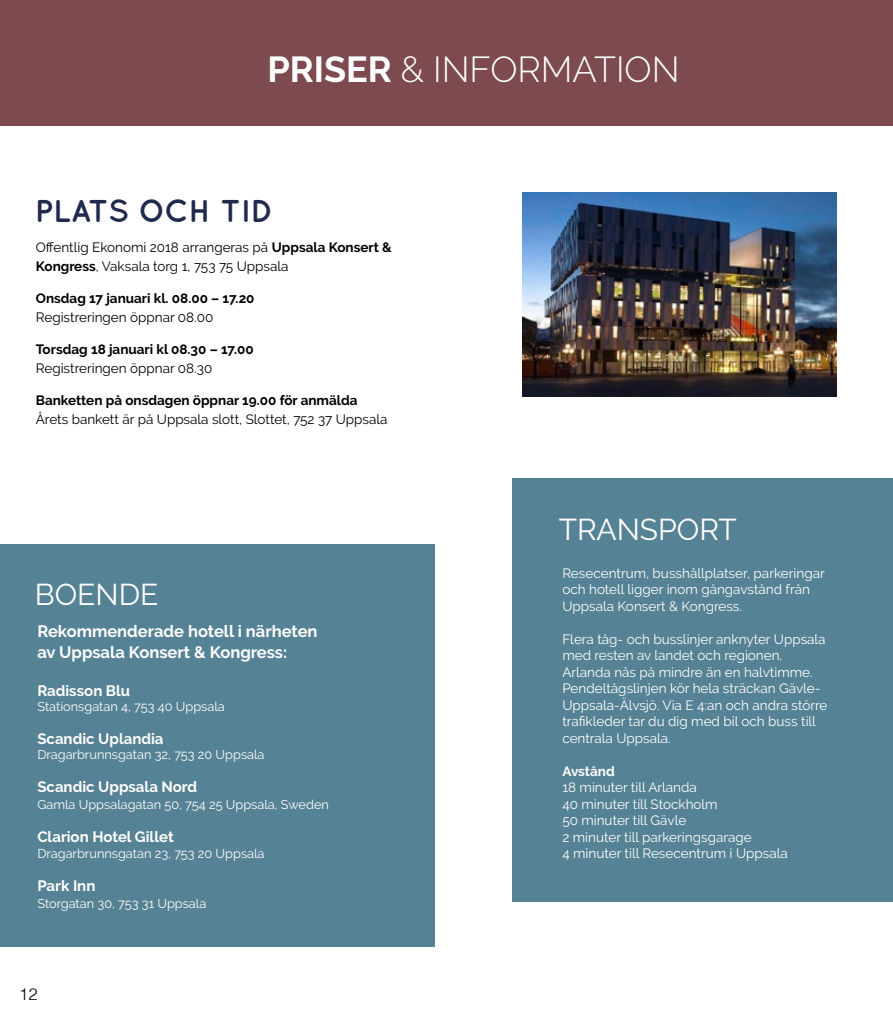
<style>
.page{position:relative;width:893px;height:1021px;background:#fff}
.page>*{position:absolute;margin:0;border:0;box-sizing:border-box;transform-origin:0 0}
.t1{font:300 36px "Raleway";color:#fff}
.t2{font:700 31.5px "Quicksand";color:#202a4e}
.t3{font:30px "Raleway";color:#fff}
.t4{font:700 16.5px/21px "Raleway";color:#fff}
.t5{font:300 16.5px "Helvetica";color:#000}
.t6{font:700 15px "Raleway";color:#fff}
.t7{font:13.5px/16.5px "Raleway";color:#fff}
.t8{font:13.5px/19.5px "Raleway";color:#000}
.t9{font:700 13.5px "Raleway";color:#000}
.t10{font:700 13.5px "Raleway";color:#fff}
.t11{font:12.75px "Raleway";color:#fff}
.s1{font-weight:700}
</style>
<div class="page">
<div style="left:0;top:544px;width:434px;height:402px;background:#558294"></div>
<div style="left:513px;top:478px;width:380px;height:423px;background:#558294"></div>
<img style="left:522px;top:192px;width:314px;height:205px">
<div style="left:0;top:0;width:893px;height:126px;background:#7c4a4f"></div>
<h1 class="t1" style="left:267px;top:48px;width:414px"><span class="s1">PRISER</span> &amp; INFORMATION</h1>
<h2 class="t2" style="left:35px;top:192px;width:240px">PLATS OCH TID</h2>
<p class="t8" style="left:36px;top:237px;width:357px">Offentlig Ekonomi 2018 arrangeras på <span class="s1">Uppsala Konsert &amp;<br>Kongress</span>, Vaksala torg 1, 753 75 Uppsala</p>
<p class="t9" style="left:36px;top:290px;width:220px">Onsdag 17 januari kl. 08.00 – 17.20</p>
<p class="t8" style="left:36px;top:307px;width:179px">Registreringen öppnar 08.00</p>
<p class="t9" style="left:36px;top:341px;width:219px">Torsdag 18 januari kl 08.30 – 17.00</p>
<p class="t8" style="left:36px;top:358px;width:178px">Registreringen öppnar 08.30</p>
<p class="t9" style="left:36px;top:392px;width:323px">Banketten på onsdagen öppnar 19.00 för anmälda</p>
<p class="t8" style="left:36px;top:409px;width:353px">Årets bankett är på Uppsala slott, Slottet, 752 37 Uppsala</p>
<h3 class="t3" style="left:35px;top:577px;width:125px">BOENDE</h3>
<p class="t4" style="left:37px;top:620px;width:282px">Rekommenderade hotell i närheten av Uppsala Konsert &amp; Kongress:</p>
<p class="t6" style="left:37px;top:682px;width:94px">Radisson Blu</p>
<p class="t11" style="left:37px;top:699px;width:189px">Stationsgatan 4, 753 40 Uppsala</p>
<p class="t6" style="left:37px;top:730px;width:128px">Scandic Uplandia</p>
<p class="t11" style="left:37px;top:747px;width:229px">Dragarbrunnsgatan 32, 753 20 Uppsala</p>
<p class="t6" style="left:37px;top:778px;width:161px">Scandic Uppsala Nord</p>
<p class="t11" style="left:37px;top:796px;width:293px">Gamla Uppsalagatan 50, 754 25 Uppsala, Sweden</p>
<p class="t6" style="left:37px;top:827px;width:138px">Clarion Hotel Gillet</p>
<p class="t11" style="left:37px;top:846px;width:229px">Dragarbrunnsgatan 23, 753 20 Uppsala</p>
<p class="t6" style="left:37px;top:877px;width:60px">Park Inn</p>
<p class="t11" style="left:37px;top:895px;width:170px">Storgatan 30, 753 31 Uppsala</p>
<p class="t5" style="left:19px;top:979px;width:20px">12</p>
<h3 class="t3" style="left:559px;top:512px;width:179px">TRANSPORT</h3>
<p class="t7" style="left:562px;top:564px;width:264px">Resecentrum, busshållplatser, parkeringar och hotell ligger inom gångavstånd från<br>Uppsala Konsert &amp; Kongress.</p>
<p class="t7" style="left:562px;top:630px;width:267px">Flera tåg- och busslinjer anknyter Uppsala med resten av landet och regionen, Arlanda nås på mindre än en halvtimme.<br>Pendeltågslinjen kör hela sträckan Gävle-Uppsala-Älvsjö. Via E 4:an och andra större trafikleder tar du dig med bil och buss till centrala Uppsala.</p>
<p class="t10" style="left:562px;top:763px;width:54px">Avstånd</p>
<p class="t7" style="left:562px;top:779px;width:227px">18 minuter till Arlanda<br>40 minuter till Stockholm<br>50 minuter till Gävle<br>2 minuter till parkeringsgarage<br>4 minuter till Resecentrum i Uppsala</p>
</div>
